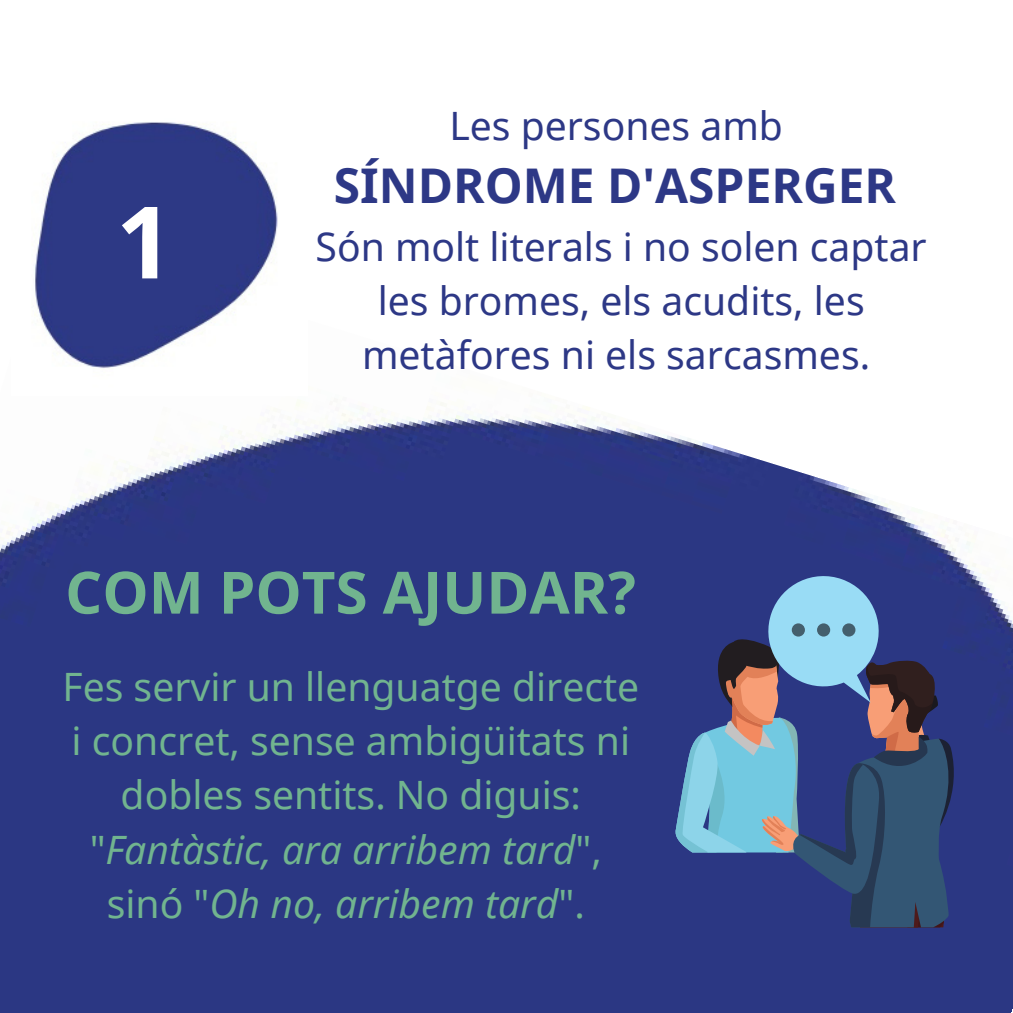
<style>
.page{position:relative;width:1013px;height:1013px;background:#fff}
.page>*{position:absolute;margin:0;border:0;box-sizing:border-box;transform-origin:0 0}
.t1{font:700 100px "Noto Sans";color:#fff}
.t2{font:700 58.38px "Open Sans";color:#71b48f}
.t3{font:700 47.88px "Noto Sans";color:#2d3886}
.t4{font:39.12px/54.4px "Noto Sans";color:#71b48f;text-align:center}
.t5{font:39.12px/54.4px "Noto Sans";color:#2d3886;text-align:center}
.t6{font:italic 39.12px "Noto Sans";color:#71b48f}
.s1{font-style:italic}
.s2{font-style:normal}
</style>
<div class="page">
<img style="left:0;top:400px;width:1012px;height:612px">
<img style="left:34px;top:122px;width:244px;height:246px">
<svg style="left:674px;top:569px;width:287px;height:358px;background:#4b618e"></svg>
<div style="left:791px;top:623px;width:14px;height:13px;background:#445f6d;border-radius:50%"></div>
<div style="left:817px;top:623px;width:13px;height:13px;background:#445f6d;border-radius:50%"></div>
<div style="left:842px;top:623px;width:13px;height:13px;background:#445f6d;border-radius:50%"></div>
<p class="t1" style="left:116px;top:171px;width:59px">1</p>
<p class="t5" style="left:449px;top:97px;width:335px">Les persones amb</p>
<p class="t3" style="left:334px;top:152px;width:563px">SÍNDROME D'ASPERGER</p>
<p class="t5" style="left:315px;top:218px;width:612px">Són molt literals i no solen captar les bromes, els acudits, les metàfores ni els sarcasmes.</p>
<p class="t2" style="left:65px;top:551px;width:572px">COM POTS AJUDAR?</p>
<p class="t4" style="left:62px;top:658px;width:578px">Fes servir un llenguatge directe i concret, sense ambigüitats ni dobles sentits. No diguis: "<span class="s1">Fantàstic, ara arribem tard</span>",</p>
<p class="t6" style="left:107px;top:876px;width:479px"><span class="s2">sinó "</span>Oh no, arribem tard<span class="s2">".</span></p>
</div>
